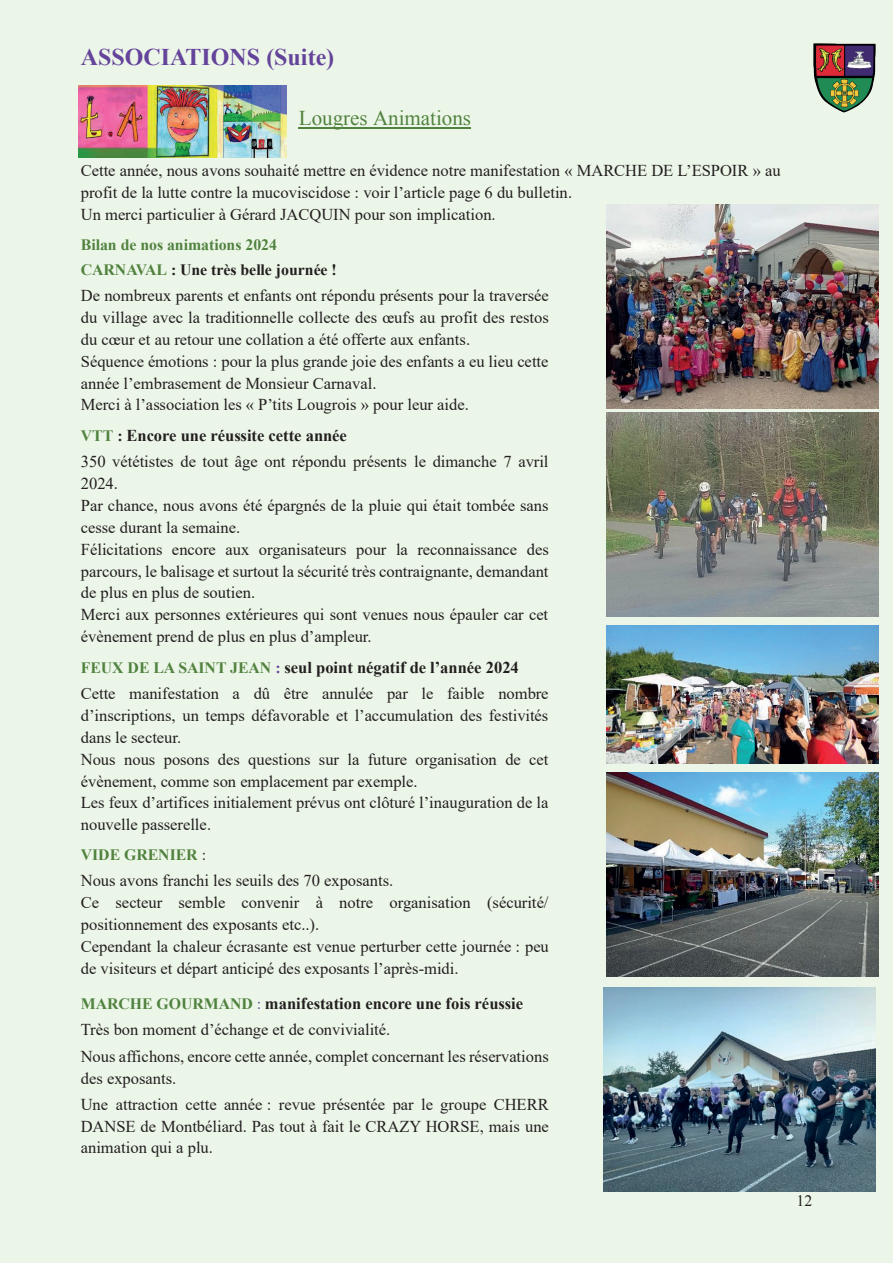
<style>
.page{position:relative;width:893px;height:1263px;background:#ecf6e8}
.page>*{position:absolute;margin:0;border:0;box-sizing:border-box;transform-origin:0 0}
.t1{font:700 24px "Times New Roman";color:#64439b}
.t2{font:21px "Times New Roman";letter-spacing:-.005em;color:#51823f}
.t3{font:16.5px/21.8px "Times New Roman";color:#231f20}
.t4{font:700 15.9px/25.2px "Times New Roman";color:#51823f}
.t5{font:15.9px "Times New Roman";color:#231f20}
.s1{color:#231f20}
.s2{font-weight:700;font-size:15.9px;color:#51823f}
.s3{font-weight:700;font-size:15.9px}
.s4{font-weight:700}
.s5{font-weight:700;font-size:15.9px;color:#64439b}
.s6{font-weight:400;color:#231f20}
.s7{font-size:15.9px;color:#64439b}
</style>
<div class="page">
<hr style="left:299px;top:128px;width:172px;height:1px;background:#51823f">
<img style="left:813px;top:43px;width:63px;height:70px">
<img style="left:78px;top:86px;width:209px;height:72px">
<img style="left:606px;top:205px;width:272px;height:204px">
<img style="left:606px;top:413px;width:272px;height:204px">
<img style="left:606px;top:626px;width:272px;height:137px">
<img style="left:606px;top:773px;width:272px;height:203px">
<img style="left:604px;top:988px;width:272px;height:203px">
<h1 class="t1" style="left:81px;top:39px;width:255px">ASSOCIATIONS (Suite)</h1>
<p class="t2" style="left:299px;top:104px;width:174px">Lougres Animations</p>
<p class="t3" style="left:81px;top:159px;width:701px">Cette année, nous avons souhaité mettre en évidence notre manifestation « MARCHE DE L’ESPOIR » au profit de la lutte contre la mucoviscidose : voir l’article page 6 du bulletin.<br>Un merci particulier à Gérard JACQUIN pour son implication.</p>
<p class="t4" style="left:81px;top:231px;width:258px">Bilan de nos animations 2024<br>CARNAVAL <span class="s1">: Une très belle journée !</span></p>
<p class="t3" style="left:81px;top:284px;width:470px">De nombreux parents et enfants ont répondu présents pour la traversée du village avec la traditionnelle collecte des œufs au profit des restos du cœur et au retour une collation a été offerte aux enfants.<br>Séquence émotions : pour la plus grande joie des enfants a eu lieu cette année l’embrasement de Monsieur Carnaval.<br>Merci à l’association les « P’tits Lougrois » pour leur aide.</p>
<p class="t3" style="left:81px;top:422px;width:469px;line-height:26.2px"><span class="s2">VTT</span> <span class="s3">:</span> <span class="s4">Encore une réussite cette année<br></span>350 vététistes de tout âge ont répondu présents le dimanche 7 avril</p>
<p class="t3" style="left:81px;top:472px;width:470px">2024.<br>Par chance, nous avons été épargnés de la pluie qui était tombée sans cesse durant la semaine.<br>Félicitations encore aux organisateurs pour la reconnaissance des parcours, le balisage et surtout la sécurité très contraignante, demandant de plus en plus de soutien.<br>Merci aux personnes extérieures qui sont venues nous épauler car cet évènement prend de plus en plus d’ampleur.</p>
<p class="t3" style="left:81px;top:653px;width:469px;line-height:26.4px"><span class="s2">FEUX DE LA SAINT JEAN</span> <span class="s5">:</span> <span class="s4">seul point négatif de l’année 2024<br></span>Cette manifestation a dû être annulée par le faible nombre</p>
<p class="t3" style="left:81px;top:704px;width:469px">d’inscriptions, un temps défavorable et l’accumulation des festivités dans le secteur.<br>Nous nous posons des questions sur la future organisation de cet évènement, comme son emplacement par exemple.<br>Les feux d’artifices initialement prévus ont clôturé l’inauguration de la nouvelle passerelle.</p>
<p class="t4" style="left:81px;top:842px;width:127px">VIDE GRENIER <span class="s6">:</span></p>
<p class="t3" style="left:81px;top:869px;width:470px">Nous avons franchi les seuils des 70 exposants.<br>Ce secteur semble convenir à notre organisation (sécurité/ positionnement des exposants etc..).<br>Cependant la chaleur écrasante est venue perturber cette journée : peu de visiteurs et départ anticipé des exposants l’après-midi.</p>
<p class="t3" style="left:81px;top:990px;width:469px;line-height:26.2px"><span class="s2">MARCHE GOURMAND</span> <span class="s7">:</span> <span class="s4">manifestation encore une fois réussie<br></span>Très bon moment d’échange et de convivialité.<br>Nous affichons, encore cette année, complet concernant les réservations</p>
<p class="t3" style="left:81px;top:1064px;width:469px;line-height:26.2px">des exposants.<br>Une attraction cette année : revue présentée par le groupe CHERR</p>
<p class="t3" style="left:81px;top:1115px;width:470px">DANSE de Montbéliard. Pas tout à fait le CRAZY HORSE, mais une animation qui a plu.</p>
<p class="t5" style="left:796px;top:1190px;width:17px">12</p>
</div>
